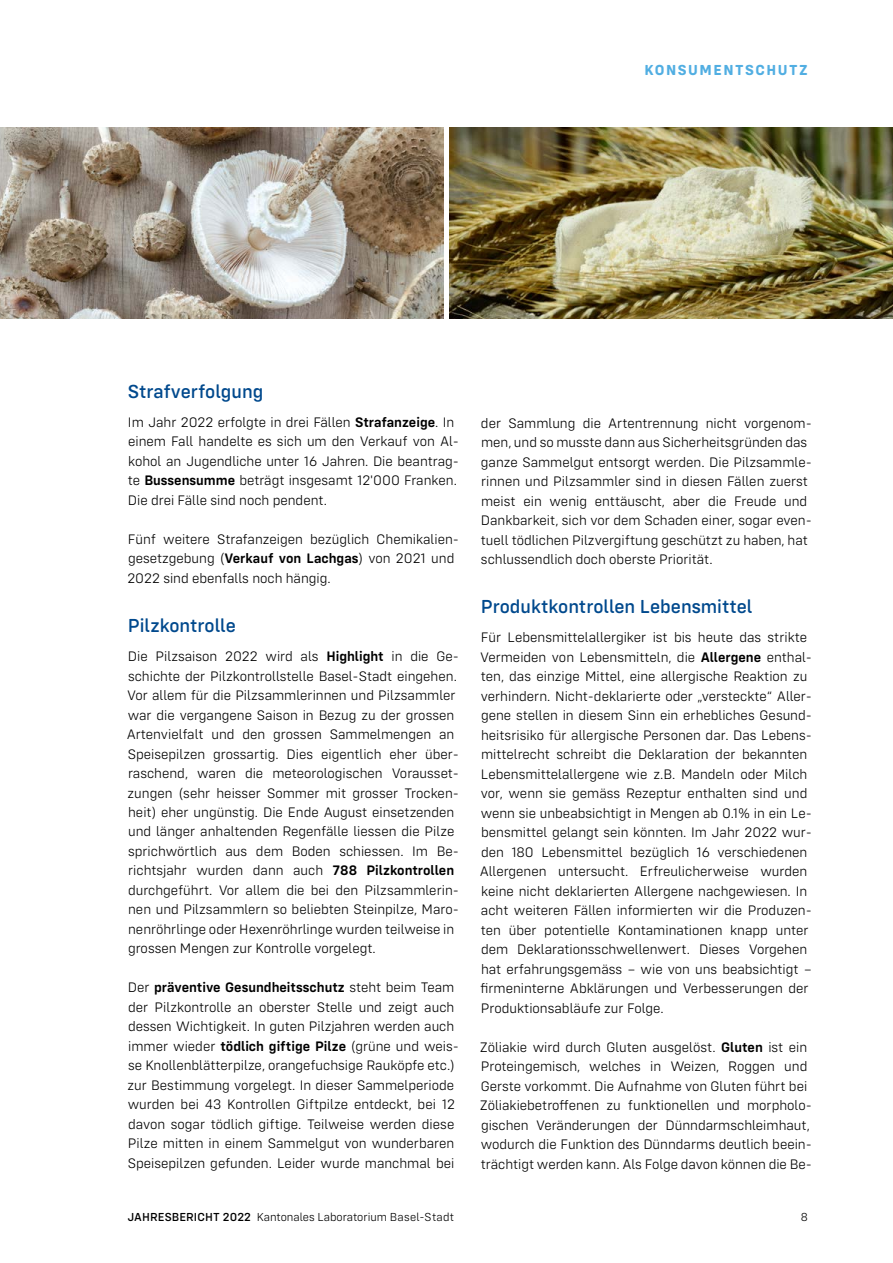
<style>
.page{position:relative;width:893px;height:1263px;background:#fff}
.page>*{position:absolute;margin:0;border:0;box-sizing:border-box;transform-origin:0 0}
.t1{font:500 19.5px "Config Rounded";color:#00498d}
.t2{font:700 15px "Config Rounded";letter-spacing:.1em;color:#51aee2}
.t3{font:300 14.25px/19.5px "Config Rounded";color:#000}
.t4{font:300 12px "Config Rounded";color:#000}
.s1{font-weight:600}
.s2{font-weight:500}
</style>
<div class="page">
<img style="left:450px;top:128px;width:443px;height:191px">
<img style="left:0;top:128px;width:443px;height:191px">
<p class="t2" style="left:644px;top:61px;width:165px">KONSUMENTSCHUTZ</p>
<h1 class="t1" style="left:128px;top:380px;width:137px">Strafverfolgung</h1>
<p class="t3" style="left:128px;top:412px;width:333px">Im Jahr 2022 erfolgte in drei Fällen <span class="s1">Strafanzeige</span>. In einem Fall handelte es sich um den Verkauf von Al&shy;kohol an Jugendliche unter 16 Jahren. Die beantrag&shy;te <span class="s1">Bussensumme</span> beträgt insgesamt 12'000 Franken.<br>Die drei Fälle sind noch pendent.</p>
<p class="t3" style="left:127px;top:529px;width:333px">Fünf weitere Strafanzeigen bezüglich Chemikalien&shy;gesetzgebung (<span class="s1">Verkauf von Lachgas</span>) von 2021 und<br>2022 sind ebenfalls noch hängig.</p>
<h1 class="t1" style="left:128px;top:614px;width:110px">Pilzkontrolle</h1>
<p class="t3" style="left:127px;top:646px;width:334px">Die Pilzsaison 2022 wird als <span class="s1">Highlight</span> in die Ge&shy;schichte der Pilzkontrollstelle Basel-Stadt eingehen.<br>Vor allem für die Pilzsammlerinnen und Pilzsammler war die vergangene Saison in Bezug zu der grossen Artenvielfalt und den grossen Sammelmengen an Speisepilzen grossartig. Dies eigentlich eher über&shy;raschend, waren die meteorologischen Vorausset&shy;zungen (sehr heisser Sommer mit grosser Trocken&shy;heit) eher ungünstig. Die Ende August einsetzenden und länger anhaltenden Regenfälle liessen die Pilze sprichwörtlich aus dem Boden schiessen. Im Be&shy;richtsjahr wurden dann auch <span class="s1">788 Pilzkontrollen </span>durchgeführt. Vor allem die bei den Pilzsammlerin&shy;nen und Pilzsammlern so beliebten Steinpilze, Maro&shy;nenröhrlinge oder Hexenröhrlinge wurden teilweise in grossen Mengen zur Kontrolle vorgelegt.</p>
<p class="t3" style="left:128px;top:978px;width:333px">Der <span class="s1">präventive Gesundheitsschutz</span> steht beim Team der Pilzkontrolle an oberster Stelle und zeigt auch dessen Wichtigkeit. In guten Pilzjahren werden auch immer wieder <span class="s1">tödlich giftige Pilze</span> (grüne und weis&shy;se Knollenblätterpilze, orangefuchsige Rauköpfe etc.) zur Bestimmung vorgelegt. In dieser Sammelperiode wurden bei 43 Kontrollen Giftpilze entdeckt, bei 12 davon sogar tödlich giftige. Teilweise werden diese Pilze mitten in einem Sammelgut von wunderbaren Speisepilzen gefunden. Leider wurde manchmal bei</p>
<p class="t3" style="left:481px;top:413px;width:333px">der Sammlung die Artentrennung nicht vorgenom&shy;men, und so musste dann aus Sicherheitsgründen das ganze Sammelgut entsorgt werden. Die Pilzsammle&shy;rinnen und Pilzsammler sind in diesen Fällen zuerst meist ein wenig enttäuscht, aber die Freude und Dankbarkeit, sich vor dem Schaden einer, sogar even&shy;tuell tödlichen Pilzvergiftung geschützt zu haben, hat schlussendlich doch oberste Priorität.</p>
<h1 class="t1" style="left:481px;top:595px;width:273px">Produktkontrollen Lebensmittel</h1>
<p class="t3" style="left:480px;top:628px;width:334px">Für Lebensmittelallergiker ist bis heute das strikte Vermeiden von Lebensmitteln, die <span class="s1">Allergene</span> enthal&shy;ten, das einzige Mittel, eine allergische Reaktion zu verhindern. Nicht-deklarierte oder „versteckte“ Aller&shy;gene stellen in diesem Sinn ein erhebliches Gesund&shy;heitsrisiko für allergische Personen dar. Das Lebens&shy;mittelrecht schreibt die Deklaration der bekannten Lebensmittelallergene wie z.B. Mandeln oder Milch vor, wenn sie gemäss Rezeptur enthalten sind und wenn sie unbeabsichtigt in Mengen ab 0.1% in ein Le&shy;bensmittel gelangt sein könnten. Im Jahr 2022 wur&shy;den 180 Lebensmittel bezüglich 16 verschiedenen Allergenen untersucht. Erfreulicherweise wurden keine nicht deklarierten Allergene nachgewiesen. In acht weiteren Fällen informierten wir die Produzen&shy;ten über potentielle Kontaminationen knapp unter dem Deklarationsschwellenwert. Dieses Vorgehen hat erfahrungsgemäss – wie von uns beabsichtigt – firmeninterne Abklärungen und Verbesserungen der Produktionsabläufe zur Folge.</p>
<p class="t3" style="left:480px;top:1037px;width:333px">Zöliakie wird durch Gluten ausgelöst. <span class="s1">Gluten</span> ist ein Proteingemisch, welches in Weizen, Roggen und Gerste vorkommt. Die Aufnahme von Gluten führt bei Zöliakiebetroffenen zu funktionellen und morpholo&shy;gischen Veränderungen der Dünndarmschleimhaut, wodurch die Funktion des Dünndarms deutlich beein&shy;trächtigt werden kann. Als Folge davon können die Be-</p>
<p class="t4" style="left:128px;top:1210px;width:328px"><span class="s2">JAHRESBERICHT 2022</span> Kantonales Laboratorium Basel-Stadt</p>
<p class="t4" style="left:801px;top:1210px;width:9px">8</p>
</div>
